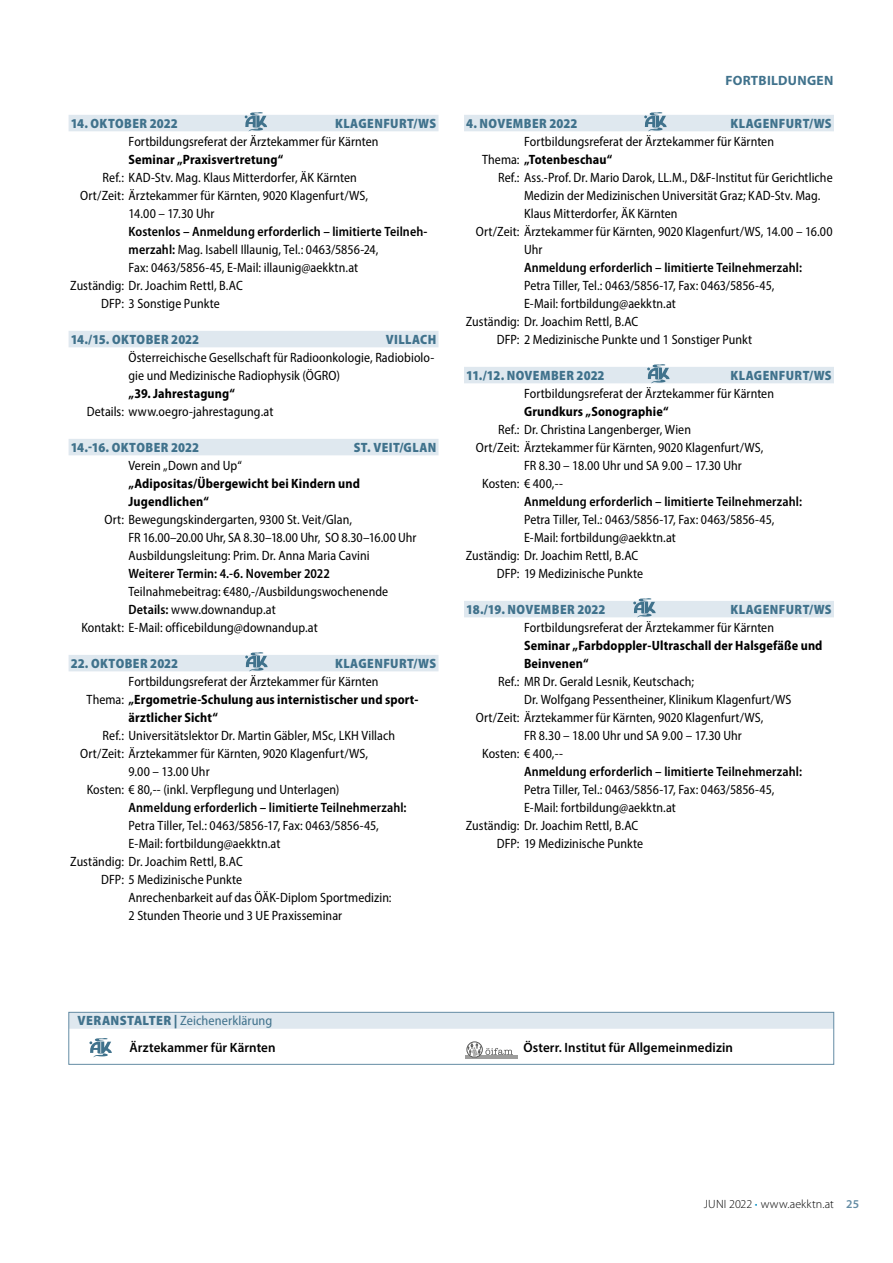
<style>
.page{position:relative;width:893px;height:1263px;background:#fff}
.page>*{position:absolute;margin:0;border:0;box-sizing:border-box;transform-origin:0 0}
.t1{font:semi-condensed 13.5px/18px "Myriad Pro";letter-spacing:.005em;color:#000}
.t2{font:600 semi-condensed 13.5px "Myriad Pro";letter-spacing:.005em;color:#000}
.t3{font:700 semi-condensed 13.5px/18px "Myriad Pro";letter-spacing:.01em;color:#000}
.t4{font:900 semi-condensed 13.5px "Myriad Pro";letter-spacing:.03em;color:#40728c}
.t5{font:600 13.5px/27.2px "Myriad Pro";letter-spacing:.005em;color:#000;text-align:right}
.t6{font:700 13.5px "Myriad Pro";letter-spacing:.02em;color:#40728c}
.t7{font:300 12px "Myriad Pro";letter-spacing:.015em;color:#000}
.s1{font-weight:600}
.s2{font-weight:400}
.s3{font-weight:700}
.s4{font-weight:900;font-stretch:semi-condensed;color:#40728c}
.s5{font-weight:400;font-stretch:semi-condensed;color:#40728c}
.s6{font-weight:600;color:#008dc3}
.s7{font-weight:600;color:#648ca4}
</style>
<div class="page">
<div style="left:69px;top:115px;width:369px;height:16px;background:#dfe8ef"></div>
<div style="left:69px;top:331px;width:369px;height:16px;background:#dfe8ef"></div>
<div style="left:69px;top:439px;width:369px;height:16px;background:#dfe8ef"></div>
<div style="left:69px;top:655px;width:369px;height:16px;background:#dfe8ef"></div>
<svg style="left:245px;top:112px;width:22px;height:19px"></svg>
<svg style="left:245px;top:652px;width:23px;height:19px"></svg>
<div style="left:464px;top:115px;width:370px;height:16px;background:#dfe8ef"></div>
<div style="left:464px;top:367px;width:370px;height:16px;background:#dfe8ef"></div>
<div style="left:464px;top:601px;width:370px;height:16px;background:#dfe8ef"></div>
<svg style="left:644px;top:112px;width:23px;height:19px"></svg>
<svg style="left:647px;top:364px;width:23px;height:19px"></svg>
<svg style="left:633px;top:598px;width:23px;height:19px"></svg>
<hr style="left:465px;top:1055px;width:53px;height:3px;background:#9d9d9c">
<div style="left:467px;top:1042px;width:15px;height:15px;border:1px solid #575756;border-radius:50%"></div>
<svg style="left:467px;top:1043px;width:46px;height:14px"></svg>
<div style="left:69px;top:1012px;width:765px;height:17px;background:#dfe8ef"></div>
<div style="left:69px;top:1012px;width:765px;height:52px;border:1px solid #648ca4"></div>
<svg style="left:89px;top:1038px;width:23px;height:19px"></svg>
<p class="t4" style="left:71px;top:114px;width:109px">14. OKTOBER 2022</p>
<p class="t4" style="left:335px;top:114px;width:103px">KLAGENFURT/WS</p>
<p class="t1" style="left:129px;top:132px;width:252px">Fortbildungsreferat der Ärztekammer für Kärnten</p>
<p class="t3" style="left:129px;top:150px;width:156px">Seminar „Praxisvertretung“</p>
<p class="t1" style="left:103px;top:168px;width:256px">Ref.: KAD-Stv. Mag. Klaus Mitterdorfer, ÄK Kärnten</p>
<p class="t1" style="left:80px;top:186px;width:289px">Ort/Zeit: Ärztekammer für Kärnten, 9020 Klagenfurt/WS,</p>
<p class="t1" style="left:129px;top:204px;width:87px">14.00 – 17.30 Uhr</p>
<p class="t2" style="left:129px;top:224px;width:300px">Kostenlos – Anmeldung erforderlich – limitierte Teilneh-</p>
<p class="t1" style="left:129px;top:240px;width:251px"><span class="s1">merzahl:</span> Mag. Isabell Illaunig, Tel.: 0463/5856-24,</p>
<p class="t1" style="left:129px;top:258px;width:231px">Fax: 0463/5856-45, E-Mail: illaunig@aekktn.at</p>
<p class="t1" style="left:70px;top:276px;width:174px">Zuständig: Dr. Joachim Rettl, B.AC</p>
<p class="t1" style="left:101px;top:294px;width:120px">DFP: 3 Sonstige Punkte</p>
<p class="t4" style="left:71px;top:330px;width:130px">14./15. OKTOBER 2022</p>
<p class="t4" style="left:386px;top:330px;width:52px">VILLACH</p>
<p class="t1" style="left:129px;top:348px;width:307px">Österreichische Gesellschaft für Radioonkologie, Radiobiolo&shy;gie und Medizinische Radiophysik (ÖGRO)</p>
<p class="t3" style="left:129px;top:384px;width:108px">„39. Jahrestagung“</p>
<p class="t1" style="left:87px;top:402px;width:188px">Details: www.oegro-jahrestagung.at</p>
<p class="t4" style="left:71px;top:438px;width:130px">14.-16. OKTOBER 2022</p>
<p class="t4" style="left:354px;top:438px;width:84px">ST. VEIT/GLAN</p>
<p class="t1" style="left:129px;top:456px;width:115px">Verein „Down and Up“</p>
<p class="t3" style="left:129px;top:474px;width:233px">„Adipositas/Übergewicht bei Kindern und<br>Jugendlichen“</p>
<p class="t1" style="left:129px;top:510px;width:289px;text-indent:-24px">Ort: Bewegungskindergarten, 9300 St. Veit/Glan,<br>FR 16.00–20.00 Uhr, SA 8.30–18.00 Uhr, SO 8.30–16.00 Uhr<br>Ausbildungsleitung: Prim. Dr. Anna Maria Cavini</p>
<p class="t2" style="left:129px;top:566px;width:203px">Weiterer Termin: 4.-6. November 2022</p>
<p class="t1" style="left:129px;top:582px;width:261px">Teilnahmebeitrag: €480,-/Ausbildungswochenende</p>
<p class="t1" style="left:129px;top:600px;width:149px"><span class="s1">Details:</span> www.downandup.at</p>
<p class="t1" style="left:81px;top:618px;width:238px">Kontakt: E-Mail: officebildung@downandup.at</p>
<p class="t4" style="left:71px;top:654px;width:109px">22. OKTOBER 2022</p>
<p class="t4" style="left:335px;top:654px;width:103px">KLAGENFURT/WS</p>
<p class="t1" style="left:129px;top:672px;width:252px">Fortbildungsreferat der Ärztekammer für Kärnten</p>
<p class="t3" style="left:87px;top:690px;width:333px"><span class="s2">Thema:</span> „Ergometrie-Schulung aus internistischer und sport-</p>
<p class="t3" style="left:129px;top:708px;width:91px">ärztlicher Sicht“</p>
<p class="t1" style="left:103px;top:726px;width:294px">Ref.: Universitätslektor Dr. Martin Gäbler, MSc, LKH Villach</p>
<p class="t1" style="left:80px;top:744px;width:289px">Ort/Zeit: Ärztekammer für Kärnten, 9020 Klagenfurt/WS,</p>
<p class="t1" style="left:129px;top:762px;width:83px">9.00 – 13.00 Uhr</p>
<p class="t1" style="left:87px;top:780px;width:254px">Kosten: € 80,-- (inkl. Verpflegung und Unterlagen)</p>
<p class="t2" style="left:129px;top:800px;width:280px">Anmeldung erforderlich – limitierte Teilnehmerzahl:</p>
<p class="t1" style="left:129px;top:816px;width:252px">Petra Tiller, Tel.: 0463/5856-17, Fax: 0463/5856-45,</p>
<p class="t1" style="left:129px;top:834px;width:153px">E-Mail: fortbildung@aekktn.at</p>
<p class="t1" style="left:70px;top:852px;width:174px">Zuständig: Dr. Joachim Rettl, B.AC</p>
<p class="t1" style="left:101px;top:870px;width:142px">DFP: 5 Medizinische Punkte</p>
<p class="t1" style="left:129px;top:888px;width:264px">Anrechenbarkeit auf das ÖÄK-Diplom Sportmedizin:</p>
<p class="t1" style="left:129px;top:906px;width:215px">2 Stunden Theorie und 3 UE Praxisseminar</p>
<p class="t6" style="left:725px;top:72px;width:109px">FORTBILDUNGEN</p>
<p class="t4" style="left:466px;top:114px;width:113px">4. NOVEMBER 2022</p>
<p class="t4" style="left:731px;top:114px;width:103px">KLAGENFURT/WS</p>
<p class="t1" style="left:482px;top:132px;width:294px;text-indent:42px">Fortbildungsreferat der Ärztekammer für Kärnten<br>Thema: <span class="s3">„Totenbeschau“</span></p>
<p class="t1" style="left:498px;top:168px;width:336px">Ref.: Ass.-Prof. Dr. Mario Darok, LL.M., D&amp;F-Institut für Gerichtliche</p>
<p class="t1" style="left:524px;top:186px;width:298px">Medizin der Medizinischen Universität Graz; KAD-Stv. Mag.</p>
<p class="t1" style="left:524px;top:204px;width:155px">Klaus Mitterdorfer, ÄK Kärnten</p>
<p class="t1" style="left:476px;top:222px;width:358px">Ort/Zeit: Ärztekammer für Kärnten, 9020 Klagenfurt/WS, 14.00 – 16.00</p>
<p class="t1" style="left:524px;top:240px;width:20px">Uhr</p>
<p class="t2" style="left:524px;top:260px;width:280px">Anmeldung erforderlich – limitierte Teilnehmerzahl:</p>
<p class="t1" style="left:524px;top:276px;width:252px">Petra Tiller, Tel.: 0463/5856-17, Fax: 0463/5856-45,</p>
<p class="t1" style="left:524px;top:294px;width:153px">E-Mail: fortbildung@aekktn.at</p>
<p class="t1" style="left:466px;top:312px;width:174px">Zuständig: Dr. Joachim Rettl, B.AC</p>
<p class="t1" style="left:497px;top:330px;width:257px">DFP: 2 Medizinische Punkte und 1 Sonstiger Punkt</p>
<p class="t4" style="left:466px;top:366px;width:140px">11./12. NOVEMBER 2022</p>
<p class="t4" style="left:731px;top:366px;width:103px">KLAGENFURT/WS</p>
<p class="t1" style="left:524px;top:384px;width:252px">Fortbildungsreferat der Ärztekammer für Kärnten</p>
<p class="t3" style="left:524px;top:402px;width:146px">Grundkurs „Sonographie“</p>
<p class="t1" style="left:498px;top:420px;width:194px">Ref.: Dr. Christina Langenberger, Wien</p>
<p class="t1" style="left:476px;top:438px;width:289px">Ort/Zeit: Ärztekammer für Kärnten, 9020 Klagenfurt/WS,</p>
<p class="t1" style="left:524px;top:456px;width:219px">FR 8.30 – 18.00 Uhr und SA 9.00 – 17.30 Uhr</p>
<p class="t1" style="left:482px;top:474px;width:82px">Kosten: € 400,--</p>
<p class="t2" style="left:524px;top:494px;width:280px">Anmeldung erforderlich – limitierte Teilnehmerzahl:</p>
<p class="t1" style="left:524px;top:510px;width:252px">Petra Tiller, Tel.: 0463/5856-17, Fax: 0463/5856-45,</p>
<p class="t1" style="left:524px;top:528px;width:153px">E-Mail: fortbildung@aekktn.at</p>
<p class="t1" style="left:466px;top:546px;width:174px">Zuständig: Dr. Joachim Rettl, B.AC</p>
<p class="t1" style="left:497px;top:564px;width:148px">DFP: 19 Medizinische Punkte</p>
<p class="t4" style="left:466px;top:600px;width:141px">18./19. NOVEMBER 2022</p>
<p class="t4" style="left:731px;top:600px;width:103px">KLAGENFURT/WS</p>
<p class="t1" style="left:524px;top:618px;width:252px">Fortbildungsreferat der Ärztekammer für Kärnten</p>
<p class="t3" style="left:524px;top:636px;width:300px">Seminar „Farbdoppler-Ultraschall der Halsgefäße und<br>Beinvenen“</p>
<p class="t1" style="left:498px;top:672px;width:197px">Ref.: MR Dr. Gerald Lesnik, Keutschach;</p>
<p class="t1" style="left:524px;top:690px;width:269px">Dr. Wolfgang Pessentheiner, Klinikum Klagenfurt/WS</p>
<p class="t1" style="left:476px;top:708px;width:289px">Ort/Zeit: Ärztekammer für Kärnten, 9020 Klagenfurt/WS,</p>
<p class="t1" style="left:524px;top:726px;width:219px">FR 8.30 – 18.00 Uhr und SA 9.00 – 17.30 Uhr</p>
<p class="t1" style="left:482px;top:744px;width:82px">Kosten: € 400,--</p>
<p class="t2" style="left:524px;top:764px;width:280px">Anmeldung erforderlich – limitierte Teilnehmerzahl:</p>
<p class="t1" style="left:524px;top:780px;width:252px">Petra Tiller, Tel.: 0463/5856-17, Fax: 0463/5856-45,</p>
<p class="t1" style="left:524px;top:798px;width:153px">E-Mail: fortbildung@aekktn.at</p>
<p class="t1" style="left:466px;top:816px;width:174px">Zuständig: Dr. Joachim Rettl, B.AC</p>
<p class="t1" style="left:497px;top:834px;width:148px">DFP: 19 Medizinische Punkte</p>
<p class="t5" style="left:78px;top:1006px;width:200px"><span class="s4">VERANSTALTER |</span> <span class="s5">Zeichenerklärung<br></span>Ärztekammer für Kärnten</p>
<p class="t5" style="left:524px;top:1034px;width:211px">Österr. Institut für Allgemeinmedizin</p>
<p class="t7" style="left:704px;top:1197px;width:157px">JUNI 2022 <span class="s6">·</span> www.aekktn.at <span class="s7">25</span></p>
</div>
